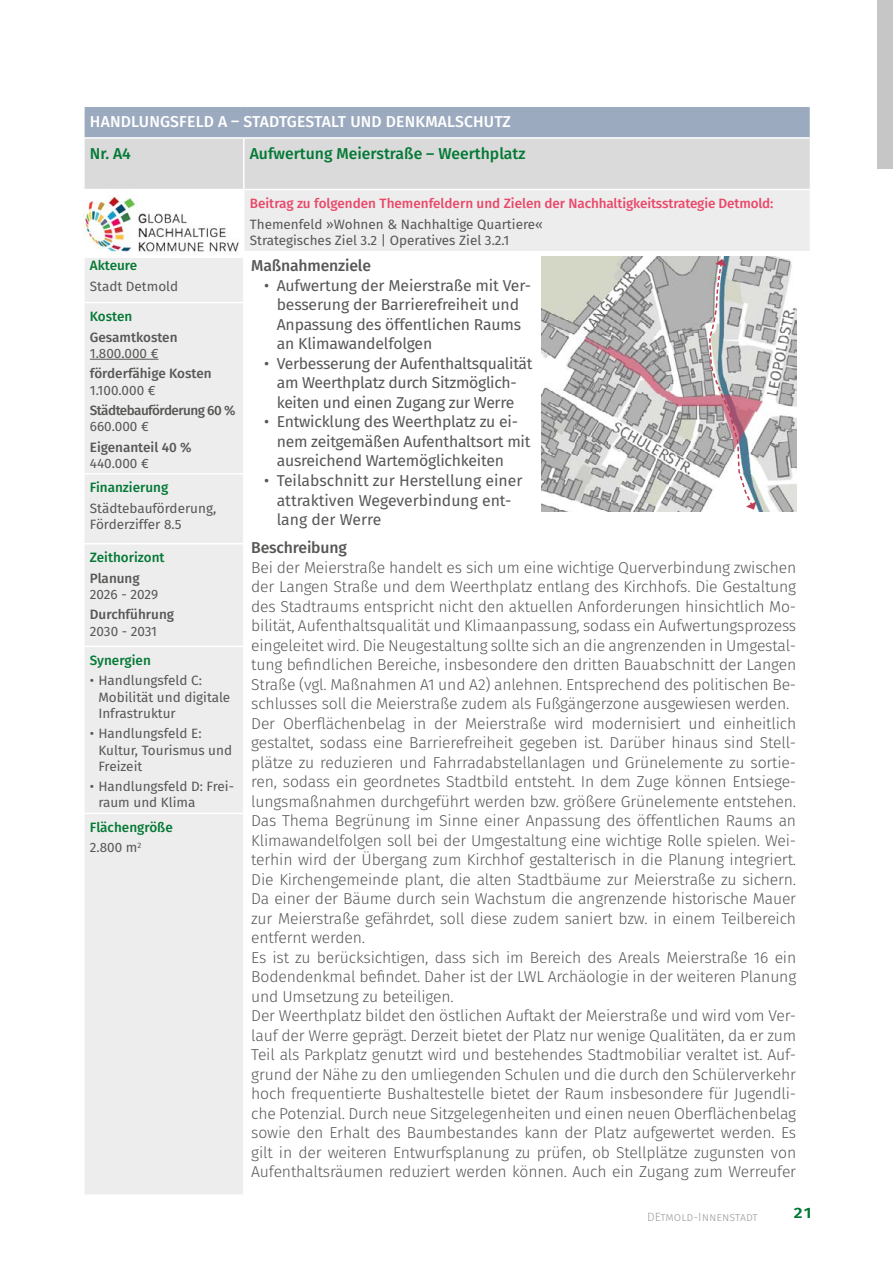
<style>
.page{position:relative;width:893px;height:1263px;background:#fff}
.page>*{position:absolute;margin:0;border:0;box-sizing:border-box;transform-origin:0 0}
.t1{font:300 15.75px/19.5px "Fira Sans";letter-spacing:-.01em;color:#575756}
.t2{font:15.75px/19.5px "Fira Sans";letter-spacing:-.015em;color:#575756}
.t3{font:500 15.75px "Fira Sans";letter-spacing:.01em;color:#fff}
.t4{font:500 15.75px "Fira Sans";color:#037935}
.t5{font:500 15.75px "Fira Sans";letter-spacing:-.01em;color:#575756}
.t6{font:600 15px "Fira Sans";color:#037935;scale:1.15 1}
.t7{font:13.5px/16.2px "Fira Sans";color:#575756}
.t8{font:500 13.5px "Fira Sans";color:#e9486a}
.t9{font:500 13.5px/20.4px "Fira Sans";color:#037935}
.t10{font:500 13.5px "Fira Sans";color:#575756}
.t11{font:500 13.5px "Fira Sans";letter-spacing:-.04em;color:#575756}
.t12{font:300 12px "Fira Sans";color:#9d9d9c}
.s1{font-weight:400;color:#575756}
</style>
<div class="page">
<div style="left:878px;top:0;width:15px;height:169px;background:#c6c6c6"></div>
<div style="left:84px;top:106px;width:726px;height:32px;background:#9caac0"></div>
<div style="left:85px;top:139px;width:725px;height:50px;background:#dadada"></div>
<div style="left:244px;top:190px;width:566px;height:62px;background:#eeeded"></div>
<div style="left:85px;top:258px;width:158px;height:936px;background:#eeeded"></div>
<hr style="left:83px;top:106px;width:161px;height:1px;background:#fff">
<hr style="left:83px;top:107px;width:2px;height:30px;background:#fff">
<hr style="left:244px;top:106px;width:567px;height:1px;background:#fff">
<hr style="left:83px;top:137px;width:161px;height:2px;background:#fff">
<hr style="left:244px;top:137px;width:567px;height:2px;background:#fff">
<hr style="left:243px;top:139px;width:2px;height:50px;background:#fff">
<hr style="left:243px;top:190px;width:2px;height:61px;background:#fff">
<hr style="left:244px;top:251px;width:567px;height:2px;background:#fff">
<hr style="left:83px;top:302px;width:162px;height:1px;background:#fff">
<hr style="left:83px;top:473px;width:162px;height:2px;background:#fff">
<hr style="left:83px;top:543px;width:162px;height:1px;background:#fff">
<hr style="left:83px;top:646px;width:162px;height:1px;background:#fff">
<hr style="left:83px;top:813px;width:162px;height:1px;background:#fff">
<hr style="left:90px;top:359px;width:68px;height:1px;background:#575756">
<img style="left:83px;top:195px;width:156px;height:59px">
<img style="left:541px;top:257px;width:255px;height:255px">
<svg style="left:709px;top:259px;width:47px;height:251px"></svg>
<p class="t3" style="left:90px;top:109px;width:423px">HANDLUNGSFELD A – STADTGESTALT UND DENKMALSCHUTZ</p>
<p class="t4" style="left:90px;top:140px;width:42px">Nr. A4</p>
<p class="t4" style="left:250px;top:140px;width:277px">Aufwertung Meierstraße – Weerthplatz</p>
<p class="t8" style="left:250px;top:193px;width:525px">Beitrag zu folgenden Themenfeldern und Zielen der Nachhaltigkeitsstrategie Detmold:</p>
<p class="t7" style="left:250px;top:215px;width:295px">Themenfeld »Wohnen &amp; Nachhaltige Quartiere«<br>Strategisches Ziel 3.2 | Operatives Ziel 3.2.1</p>
<p class="t9" style="left:90px;top:255px;width:49px">Akteure</p>
<p class="t7" style="left:90px;top:278px;width:90px">Stadt Detmold</p>
<p class="t9" style="left:90px;top:306px;width:44px">Kosten</p>
<p class="t10" style="left:90px;top:326px;width:89px">Gesamtkosten</p>
<p class="t7" style="left:90px;top:345px;width:70px">1.800.000 €</p>
<p class="t10" style="left:90px;top:363px;width:123px">förderfähige Kosten</p>
<p class="t7" style="left:90px;top:381px;width:67px">1.100.000 €</p>
<p class="t11" style="left:90px;top:399px;width:147px">Städtebauförderung 60 %</p>
<p class="t7" style="left:90px;top:418px;width:60px">660.000 €</p>
<p class="t10" style="left:90px;top:436px;width:103px">Eigenanteil 40 %</p>
<p class="t7" style="left:90px;top:455px;width:60px">440.000 €</p>
<p class="t9" style="left:90px;top:477px;width:80px">Finanzierung</p>
<p class="t7" style="left:90px;top:500px;width:128px">Städtebauförderung,<br>Förderziffer 8.5</p>
<p class="t9" style="left:90px;top:547px;width:76px">Zeithorizont</p>
<p class="t10" style="left:90px;top:567px;width:51px">Planung</p>
<p class="t7" style="left:90px;top:586px;width:70px">2026 - 2029</p>
<p class="t10" style="left:90px;top:604px;width:86px">Durchführung</p>
<p class="t7" style="left:90px;top:622px;width:69px">2030 - 2031</p>
<p class="t9" style="left:90px;top:649px;width:62px">Synergien</p>
<p class="t7" style="left:98px;top:672px;width:133px;text-indent:-9px">• Handlungsfeld C:<br>Mobilität und digitale<br>Infrastruktur</p>
<p class="t7" style="left:98px;top:725px;width:135px;text-indent:-9px">• Handlungsfeld E:<br>Kultur, Tourismus und<br>Freizeit</p>
<p class="t7" style="left:98px;top:778px;width:137px;text-indent:-9px">• Handlungsfeld D: Frei&shy;raum und Klima</p>
<p class="t9" style="left:90px;top:816px;width:84px">Flächengröße<br><span class="s1">2.800 m</span><sup>2</sup></p>
<p class="t5" style="left:251px;top:253px;width:121px">Maßnahmenziele</p>
<p class="t2" style="left:277px;top:275px;width:256px;text-indent:-13px">• Aufwertung der Meierstraße mit Ver&shy;besserung der Barrierefreiheit und<br>Anpassung des öffentlichen Raums an Klimawandelfolgen</p>
<p class="t2" style="left:264px;top:353px;width:270px;text-align:center">• Verbesserung der Aufenthaltsqualität am Weerthplatz durch Sitzmöglich&shy;keiten und einen Zugang zur Werre</p>
<p class="t2" style="left:277px;top:412px;width:255px;text-indent:-13px">• Entwicklung des Weerthplatz zu ei&shy;nem zeitgemäßen Aufenthaltsort mit ausreichend Wartemöglichkeiten</p>
<p class="t2" style="left:277px;top:470px;width:247px;text-indent:-13px">• Teilabschnitt zur Herstellung einer attraktiven Wegeverbindung ent&shy;lang der Werre</p>
<p class="t5" style="left:251px;top:535px;width:97px">Beschreibung</p>
<p class="t1" style="left:251px;top:557px;width:546px">Bei der Meierstraße handelt es sich um eine wichtige Querverbindung zwischen der Langen Straße und dem Weerthplatz entlang des Kirchhofs. Die Gestaltung des Stadtraums entspricht nicht den aktuellen Anforderungen hinsichtlich Mo&shy;bilität, Aufenthaltsqualität und Klimaanpassung, sodass ein Aufwertungsprozess eingeleitet wird. Die Neugestaltung sollte sich an die angrenzenden in Umgestal&shy;tung befindlichen Bereiche, insbesondere den dritten Bauabschnitt der Langen Straße (vgl. Maßnahmen A1 und A2) anlehnen. Entsprechend des politischen Be&shy;schlusses soll die Meierstraße zudem als Fußgängerzone ausgewiesen werden.<br>Der Oberflächenbelag in der Meierstraße wird modernisiert und einheitlich gestaltet, sodass eine Barrierefreiheit gegeben ist. Darüber hinaus sind Stell&shy;plätze zu reduzieren und Fahrradabstellanlagen und Grünelemente zu sortie&shy;ren, sodass ein geordnetes Stadtbild entsteht. In dem Zuge können Entsiege&shy;lungsmaßnahmen durchgeführt werden bzw. größere Grünelemente entstehen.<br>Das Thema Begrünung im Sinne einer Anpassung des öffentlichen Raums an Klimawandelfolgen soll bei der Umgestaltung eine wichtige Rolle spielen. Wei&shy;terhin wird der Übergang zum Kirchhof gestalterisch in die Planung integriert.<br>Die Kirchengemeinde plant, die alten Stadtbäume zur Meierstraße zu sichern.<br>Da einer der Bäume durch sein Wachstum die angrenzende historische Mauer zur Meierstraße gefährdet, soll diese zudem saniert bzw. in einem Teilbereich entfernt werden.<br>Es ist zu berücksichtigen, dass sich im Bereich des Areals Meierstraße 16 ein Bodendenkmal befindet. Daher ist der LWL Archäologie in der weiteren Planung und Umsetzung zu beteiligen.<br>Der Weerthplatz bildet den östlichen Auftakt der Meierstraße und wird vom Ver&shy;lauf der Werre geprägt. Derzeit bietet der Platz nur wenige Qualitäten, da er zum Teil als Parkplatz genutzt wird und bestehendes Stadtmobiliar veraltet ist. Auf&shy;grund der Nähe zu den umliegenden Schulen und die durch den Schülerverkehr hoch frequentierte Bushaltestelle bietet der Raum insbesondere für Jugendli&shy;che Potenzial. Durch neue Sitzgelegenheiten und einen neuen Oberflächenbelag sowie den Erhalt des Baumbestandes kann der Platz aufgewertet werden. Es gilt in der weiteren Entwurfsplanung zu prüfen, ob Stellplätze zugunsten von Aufenthaltsräumen reduziert werden können. Auch ein Zugang zum Werreufer</p>
<p class="t12" style="left:647px;top:1209px;width:112px">DEtmold-Innenstadt</p>
<p class="t6" style="left:794px;top:1201px;width:17px">21</p>
</div>
